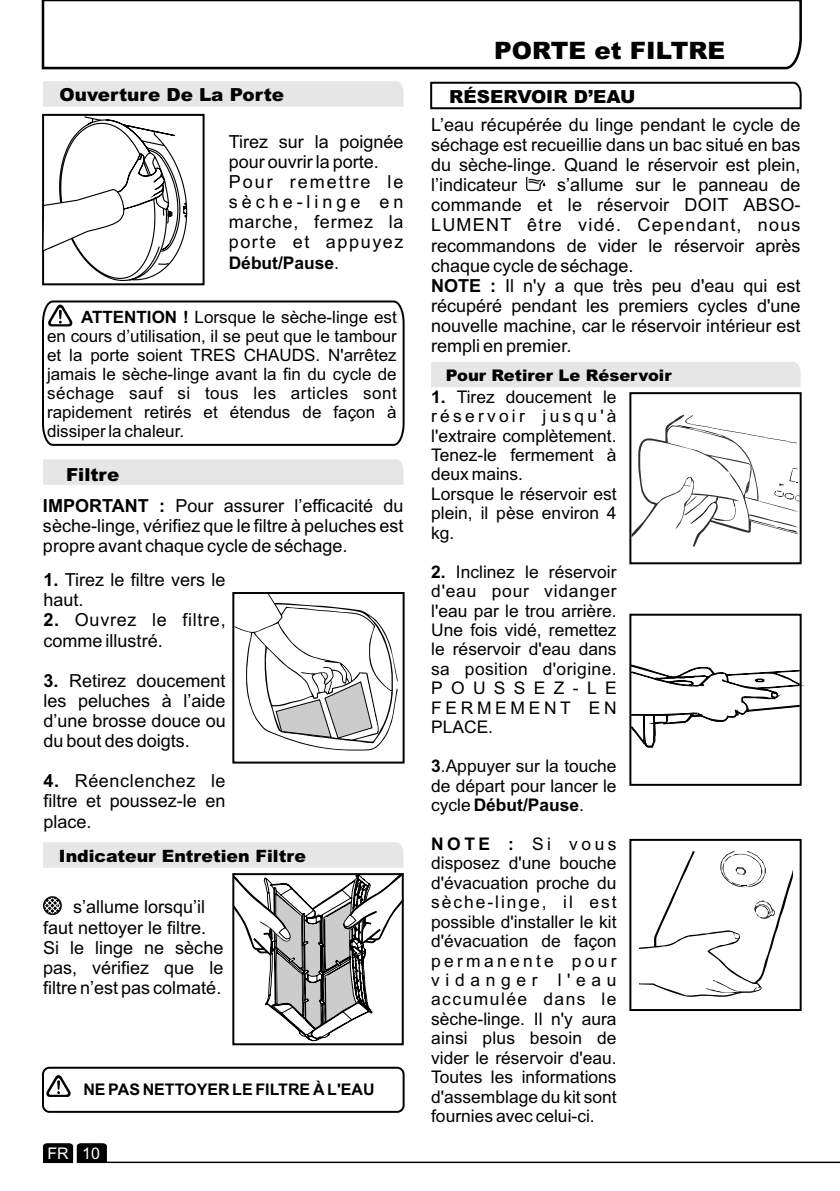
<style>
.page{position:relative;width:840px;height:1191px;background:#fff}
.page>*{position:absolute;margin:0;border:0;box-sizing:border-box;transform-origin:0 0}
.t1{font:900 24px "Arial";color:#000}
.t2{font:18px/20.2px "Arial";color:#000}
.t3{font:18px/20.2px "Arial";letter-spacing:.04em;color:#000}
.t4{font:900 18px "Arial";color:#000}
.t5{font:18px/20.2px "Arial";letter-spacing:.02em;color:#000}
.t6{font:17.4px/19.4px "Arial";color:#000;text-align:justify}
.t7{font:700 17.4px "Arial";color:#000}
.t8{font:17px/19px "Arial";color:#000;text-align:justify}
.t9{font:900 17px "Arial";color:#000}
.t10{font:700 16px "Arial";color:#000}
.t11{font:900 16px "Arial";color:#000}
.t12{font:16px "Arial";color:#fff}
.s1{font-weight:400;font-size:18px}
.s2{font-weight:700}
.s3{font-weight:900}
</style>
<div class="page">
<svg style="left:41px;top:0;width:761px;height:70px"></svg>
<div style="left:43px;top:81px;width:360px;height:26px;background:#e6e6e6"></div>
<svg style="left:42px;top:300px;width:363px;height:146px"></svg>
<div style="left:43px;top:842px;width:360px;height:25px;background:#e6e6e6"></div>
<svg style="left:43px;top:896px;width:19px;height:19px"></svg>
<svg style="left:235px;top:873px;width:169px;height:168px"></svg>
<div style="left:232px;top:873px;width:171px;height:172px;border:2px solid #000"></div>
<svg style="left:46px;top:1075px;width:25px;height:22px"></svg>
<div style="left:42px;top:1066px;width:362px;height:46px;border:2px solid #000;border-radius:7px"></div>
<div style="left:43px;top:459px;width:360px;height:26px;background:#e6e6e6"></div>
<div style="left:232px;top:592px;width:172px;height:171px;border:2px solid #000"></div>
<svg style="left:234px;top:592px;width:163px;height:158px"></svg>
<svg style="left:430px;top:81px;width:372px;height:29px"></svg>
<div style="left:431px;top:362px;width:369px;height:25px;background:#e6e6e6"></div>
<svg style="left:526px;top:177px;width:19px;height:14px"></svg>
<hr style="left:105px;top:1161px;width:734px;height:2px;background:#000">
<svg style="left:43px;top:1143px;width:64px;height:20px"></svg>
<svg style="left:632px;top:664px;width:166px;height:84px"></svg>
<div style="left:629px;top:613px;width:172px;height:173px;border:2px solid #000"></div>
<svg style="left:632px;top:415px;width:166px;height:132px"></svg>
<div style="left:629px;top:392px;width:172px;height:172px;border:2px solid #000"></div>
<svg style="left:639px;top:851px;width:153px;height:145px"></svg>
<div style="left:629px;top:839px;width:172px;height:172px;border:2px solid #000"></div>
<div style="left:42px;top:114px;width:162px;height:171px;border:2px solid #000"></div>
<svg style="left:42px;top:115px;width:146px;height:167px"></svg>
<p class="t4" style="left:59px;top:88px;width:226px">Ouverture De La Porte</p>
<p class="t3" style="left:228px;top:133px;width:176px">Tirez sur la poignée pour ouvrir la porte.<br>Pour remettre le sèche-linge en marche, fermez la porte et appuyez</p>
<p class="t7" style="left:228px;top:256px;width:112px">Début/Pause<span class="s1">.</span></p>
<p class="t8" style="left:47px;top:309px;width:351px;text-indent:34px"><span class="s2">ATTENTION !</span> Lorsque le sèche-linge est en cours d’utilisation, il se peut que le tambour et la porte soient TRES CHAUDS. N'arrêtez jamais le sèche-linge avant la fin du cycle de séchage sauf si tous les articles sont rapidement retirés et étendus de façon à dissiper la chaleur.</p>
<p class="t2" style="left:43px;top:461px;width:362px;line-height:30.8px;text-indent:23px"><span class="s3">Filtre<br></span><span class="s2">IMPORTANT :</span> Pour assurer l’efficacité du</p>
<p class="t2" style="left:43px;top:517px;width:362px">sèche-linge, vérifiez que le filtre à peluches est propre avant chaque cycle de séchage.</p>
<p class="t2" style="left:44px;top:571px;width:183px"><span class="s2">1.</span> Tirez le filtre vers le haut.</p>
<p class="t5" style="left:43px;top:611px;width:183px"><span class="s2">2.</span> Ouvrez le filtre, comme illustré.</p>
<p class="t2" style="left:43px;top:672px;width:184px;text-align:justify"><span class="s2">3.</span> Retirez doucement les peluches à l’aide d’une brosse douce ou du bout des doigts.</p>
<p class="t2" style="left:43px;top:772px;width:183px;text-align:justify"><span class="s2">4.</span> Réenclenchez le filtre et poussez-le en place.</p>
<p class="t9" style="left:59px;top:850px;width:248px">Indicateur Entretien Filtre</p>
<p class="t2" style="left:43px;top:898px;width:182px;text-indent:30px">s’allume lorsqu’il faut nettoyer le filtre.<br>Si le linge ne sèche pas, vérifiez que le filtre n’est pas colmaté.</p>
<p class="t10" style="left:83px;top:1083px;width:292px">NE PAS NETTOYER LE FILTRE À L'EAU</p>
<p class="t12" style="left:47px;top:1147px;width:54px">FR 10</p>
<h1 class="t1" style="left:493px;top:42px;width:232px">PORTE et FILTRE</h1>
<p class="t4" style="left:449px;top:90px;width:188px">RÉSERVOIR D’EAU</p>
<p class="t2" style="left:431px;top:116px;width:371px;text-align:justify">L’eau récupérée du linge pendant le cycle de séchage est recueillie dans un bac situé en bas du sèche-linge. Quand le réservoir est plein, l’indicateur</p>
<p class="t2" style="left:431px;top:176px;width:371px;text-indent:126px">s’allume sur le panneau de commande et le réservoir DOIT ABSO-LUMENT être vidé. Cependant, nous recommandons de vider le réservoir après chaque cycle de séchage.<br><span class="s2">NOTE :</span> Il n'y a que très peu d'eau qui est récupéré pendant les premiers cycles d'une nouvelle machine, car le réservoir intérieur est rempli en premier.</p>
<p class="t11" style="left:445px;top:369px;width:227px">Pour Retirer Le Réservoir</p>
<p class="t6" style="left:431px;top:388px;width:187px;text-align:left"><span class="s2">1.</span> Tirez doucement le réservoir jusqu'à l'extraire complètement.<br>Tenez-le fermement à deux mains.<br>Lorsque le réservoir est plein, il pèse environ 4 kg.</p>
<p class="t6" style="left:431px;top:563px;width:187px"><span class="s2">2.</span> Inclinez le réservoir d'eau pour vidanger l'eau par le trou arrière.<br>Une fois vidé, remettez le réservoir d'eau dans sa position d'origine.<br>POUSSEZ-LE FERMEMENT EN PLACE.</p>
<p class="t6" style="left:431px;top:758px;width:187px"><span class="s2">3</span>.Appuyer sur la touche de départ pour lancer le cycle <span class="s2">Début/Pause</span>.</p>
<p class="t6" style="left:431px;top:835px;width:187px"><span class="s2">NOTE :</span> Si vous disposez d'une bouche d'évacuation proche du sèche-linge, il est possible d'installer le kit d'évacuation de façon permanente pour vidanger l'eau accumulée dans le sèche-linge. Il n'y aura ainsi plus besoin de vider le réservoir d'eau.<br>Toutes les informations d'assemblage du kit sont fournies avec celui-ci.</p>
</div>
